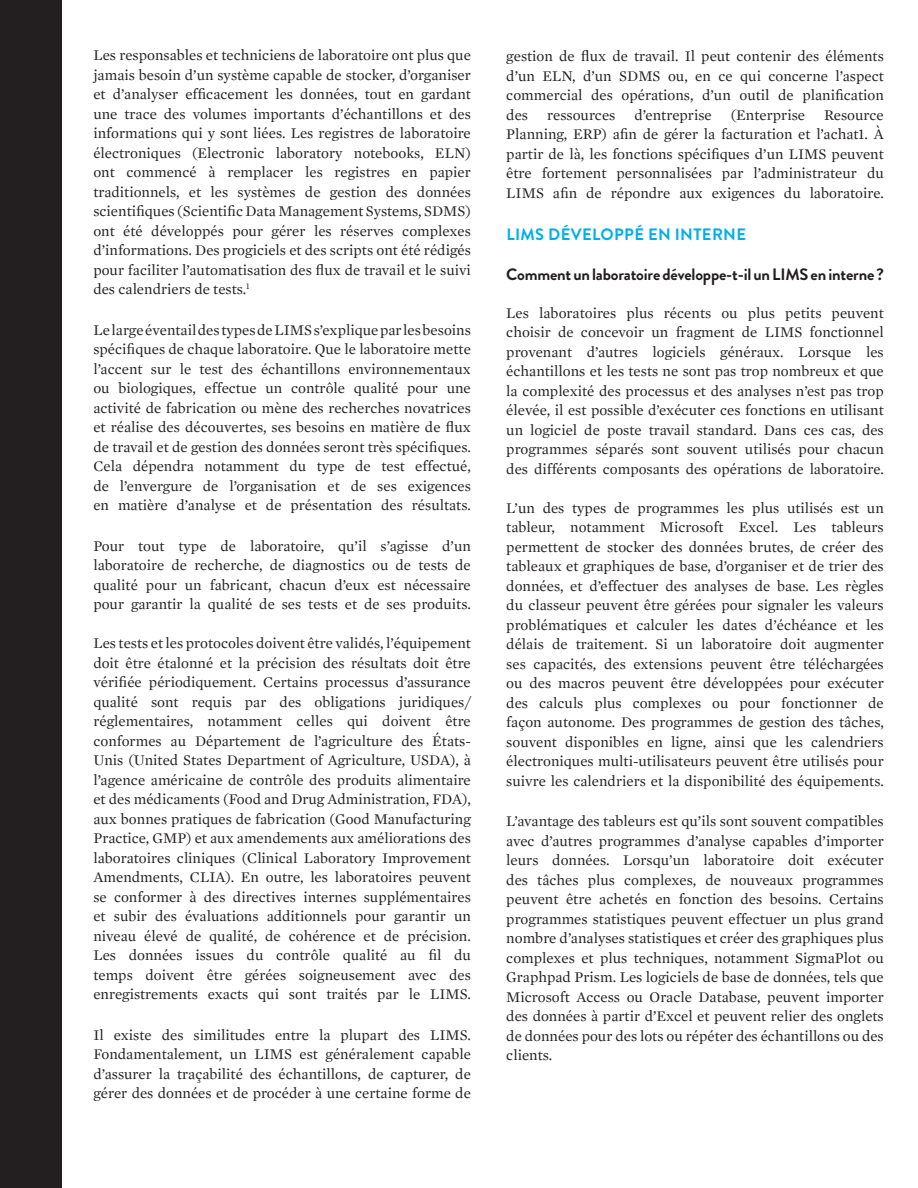
<style>
.page{position:relative;width:918px;height:1188px;background:#fff}
.page>*{position:absolute;margin:0;border:0;box-sizing:border-box;transform-origin:0 0}
.t1{font:700 16.5px "Brandon Grotesque";letter-spacing:-.01em;color:#231f20}
.t2{font:700 16.5px "Brandon Grotesque";letter-spacing:.02em;color:#00aeef}
.t3{font:15px/19.5px "Mercury Text G1";color:#231f20;text-align:justify}
</style>
<div class="page">
<div style="left:0;top:0;width:62px;height:1188px;background:#231f20"></div>
<p class="t3" style="left:93px;top:46px;width:379px">Les responsables et techniciens de laboratoire ont plus que jamais besoin d’un système capable de stocker, d’organiser et d’analyser efficacement les données, tout en gardant une trace des volumes importants d’échantillons et des informations qui y sont liées. Les registres de laboratoire électroniques (Electronic laboratory notebooks, ELN) ont commencé à remplacer les registres en papier traditionnels, et les systèmes de gestion des données scientifiques (Scientific Data Management Systems, SDMS) ont été développés pour gérer les réserves complexes d’informations. Des progiciels et des scripts ont été rédigés pour faciliter l’automatisation des flux de travail et le suivi des calendriers de tests.<sup>1</sup></p>
<p class="t3" style="left:93px;top:320px;width:379px">Le large éventail des types de LIMS s’explique par les besoins spécifiques de chaque laboratoire. Que le laboratoire mette l’accent sur le test des échantillons environnementaux ou biologiques, effectue un contrôle qualité pour une activité de fabrication ou mène des recherches novatrices et réalise des découvertes, ses besoins en matière de flux de travail et de gestion des données seront très spécifiques.<br>Cela dépendra notamment du type de test effectué, de l’envergure de l’organisation et de ses exigences en matière d’analyse et de présentation des résultats.</p>
<p class="t3" style="left:93px;top:536px;width:379px">Pour tout type de laboratoire, qu’il s’agisse d’un laboratoire de recherche, de diagnostics ou de tests de qualité pour un fabricant, chacun d’eux est nécessaire pour garantir la qualité de ses tests et de ses produits.</p>
<p class="t3" style="left:93px;top:634px;width:379px">Les tests et les protocoles doivent être validés, l’équipement doit être étalonné et la précision des résultats doit être vérifiée périodiquement. Certains processus d’assurance qualité sont requis par des obligations juridiques/ réglementaires, notamment celles qui doivent être conformes au Département de l’agriculture des États-Unis (United States Department of Agriculture, USDA), à l’agence américaine de contrôle des produits alimentaire et des médicaments (Food and Drug Administration, FDA), aux bonnes pratiques de fabrication (Good Manufacturing Practice, GMP) et aux amendements aux améliorations des laboratoires cliniques (Clinical Laboratory Improvement Amendments, CLIA). En outre, les laboratoires peuvent se conformer à des directives internes supplémentaires et subir des évaluations additionnels pour garantir un niveau élevé de qualité, de cohérence et de précision.<br>Les données issues du contrôle qualité au fil du temps doivent être gérées soigneusement avec des enregistrements exacts qui sont traités par le LIMS.</p>
<p class="t3" style="left:93px;top:1025px;width:379px">Il existe des similitudes entre la plupart des LIMS.<br>Fondamentalement, un LIMS est généralement capable d’assurer la traçabilité des échantillons, de capturer, de gérer des données et de procéder à une certaine forme de</p>
<p class="t3" style="left:506px;top:46px;width:379px">gestion de flux de travail. Il peut contenir des éléments d’un ELN, d’un SDMS ou, en ce qui concerne l’aspect commercial des opérations, d’un outil de planification des</p>
<p class="t3" style="left:547px;top:105px;width:70px">ressources</p>
<p class="t3" style="left:634px;top:105px;width:79px">d’entreprise</p>
<p class="t3" style="left:731px;top:105px;width:76px">(Enterprise</p>
<p class="t3" style="left:506px;top:105px;width:379px;text-indent:318px">Resource Planning, ERP) afin de gérer la facturation et l’achat1. À partir de là, les fonctions spécifiques d’un LIMS peuvent être fortement personnalisées par l’administrateur du LIMS afin de répondre aux exigences du laboratoire.</p>
<p class="t2" style="left:506px;top:222px;width:241px">LIMS DÉVELOPPÉ EN INTERNE</p>
<h4 class="t1" style="left:506px;top:263px;width:379px">Comment un laboratoire développe-t-il un LIMS en interne ?</h4>
<p class="t3" style="left:506px;top:303px;width:379px">Les laboratoires plus récents ou plus petits peuvent choisir de concevoir un fragment de LIMS fonctionnel provenant d’autres logiciels généraux. Lorsque les échantillons et les tests ne sont pas trop nombreux et que la complexité des processus et des analyses n’est pas trop élevée, il est possible d’exécuter ces fonctions en utilisant un logiciel de poste travail standard. Dans ces cas, des programmes séparés sont souvent utilisés pour chacun des différents composants des opérations de laboratoire.</p>
<p class="t3" style="left:506px;top:498px;width:379px">L’un des types de programmes les plus utilisés est un tableur, notamment Microsoft Excel. Les tableurs permettent de stocker des données brutes, de créer des tableaux et graphiques de base, d’organiser et de trier des données, et d’effectuer des analyses de base. Les règles du classeur peuvent être gérées pour signaler les valeurs problématiques et calculer les dates d’échéance et les délais de traitement. Si un laboratoire doit augmenter ses capacités, des extensions peuvent être téléchargées ou des macros peuvent être développées pour exécuter des calculs plus complexes ou pour fonctionner de façon autonome. Des programmes de gestion des tâches, souvent disponibles en ligne, ainsi que les calendriers électroniques multi-utilisateurs peuvent être utilisés pour suivre les calendriers et la disponibilité des équipements.</p>
<p class="t3" style="left:506px;top:811px;width:379px">L’avantage des tableurs est qu’ils sont souvent compatibles avec d’autres programmes d’analyse capables d’importer leurs données. Lorsqu’un laboratoire doit exécuter des tâches plus complexes, de nouveaux programmes peuvent être achetés en fonction des besoins. Certains programmes statistiques peuvent effectuer un plus grand nombre d’analyses statistiques et créer des graphiques plus complexes et plus techniques, notamment SigmaPlot ou Graphpad Prism. Les logiciels de base de données, tels que Microsoft Access ou Oracle Database, peuvent importer des données à partir d’Excel et peuvent relier des onglets de données pour des lots ou répéter des échantillons ou des clients.</p>
</div>
